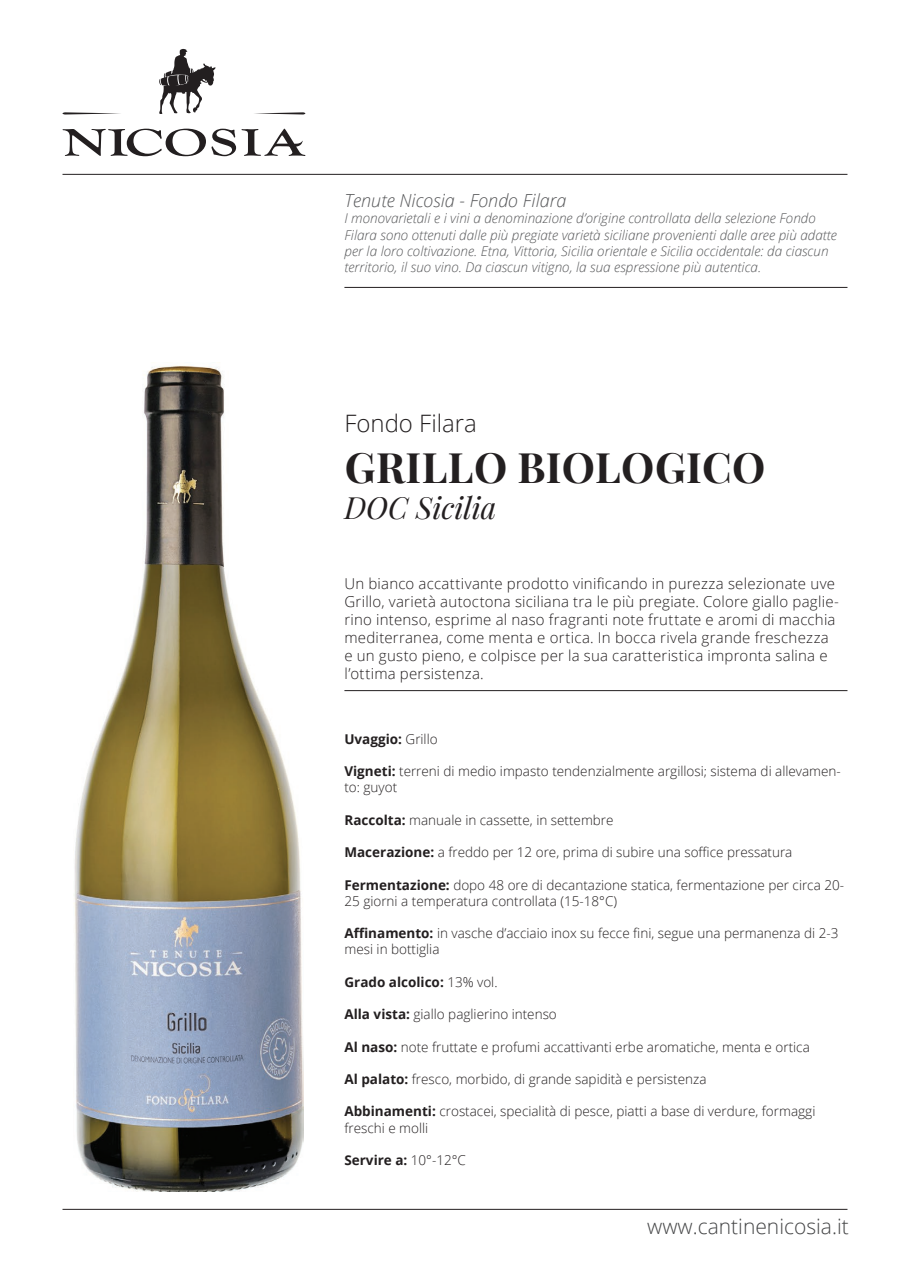
<style>
.page{position:relative;width:910px;height:1280px;background:#fff}
.page>*{position:absolute;margin:0;border:0;box-sizing:border-box;transform-origin:0 0}
.t1{font:700 42px "Playfair Display";letter-spacing:.01em;color:#231f20}
.t2{font:italic 30px "Playfair Display";color:#231f20}
.t3{font:300 24px "Open Sans";color:#231f20}
.t4{font:300 21px "Open Sans";color:#454647}
.t5{font:italic 300 18px "Open Sans";color:#57585a}
.t6{font:300 15px/18px "Open Sans";letter-spacing:.015em;color:#231f20}
.t7{font:300 13.5px/16.2px "Open Sans";color:#231f20}
.t8{font:italic 300 13.5px/16.2px "Open Sans";color:#57585a}
.t9{font:700 13.5px "Open Sans";color:#231f20}
.s1{font-weight:300}
.s2{font-weight:700}
</style>
<div class="page">
<svg style="left:63px;top:112px;width:58px;height:3px"></svg>
<svg style="left:254px;top:112px;width:51px;height:3px"></svg>
<svg style="left:63px;top:129px;width:242px;height:27px"></svg>
<svg style="left:159px;top:49px;width:57px;height:65px"></svg>
<img style="left:74px;top:362px;width:230px;height:829px">
<hr style="left:344px;top:690px;width:503px;height:1px;background:#231f20">
<hr style="left:63px;top:174px;width:784px;height:1px;background:#231f20">
<hr style="left:63px;top:1209px;width:784px;height:1px;background:#231f20">
<hr style="left:344px;top:287px;width:503px;height:1px;background:#231f20">
<h3 class="t5" style="left:344px;top:188px;width:223px">Tenute Nicosia - Fondo Filara</h3>
<p class="t8" style="left:344px;top:210px;width:494px">I monovarietali e i vini a denominazione d’origine controllata della selezione Fondo Filara sono ottenuti dalle più pregiate varietà siciliane provenienti dalle aree più adatte per la loro coltivazione. Etna, Vittoria, Sicilia orientale e Sicilia occidentale: da ciascun territorio, il suo vino. Da ciascun vitigno, la sua espressione più autentica.</p>
<h3 class="t3" style="left:344px;top:407px;width:134px">Fondo Filara</h3>
<h1 class="t1" style="left:345px;top:440px;width:422px">GRILLO BIOLOGICO</h1>
<h2 class="t2" style="left:344px;top:487px;width:154px">DOC Sicilia</h2>
<p class="t6" style="left:344px;top:574px;width:496px">Un bianco accattivante prodotto vinificando in purezza selezionate uve Grillo, varietà autoctona siciliana tra le più pregiate. Colore giallo paglie&shy;rino intenso, esprime al naso fragranti note fruttate e aromi di macchia mediterranea, come menta e ortica. In bocca rivela grande freschezza e un gusto pieno, e colpisce per la sua caratteristica impronta salina e l’ottima persistenza.</p>
<p class="t9" style="left:344px;top:729px;width:95px">Uvaggio: <span class="s1">Grillo</span></p>
<p class="t7" style="left:344px;top:763px;width:498px"><span class="s2">Vigneti:</span> terreni di medio impasto tendenzialmente argillosi; sistema di allevamen&shy;to: guyot</p>
<p class="t7" style="left:344px;top:811px;width:271px"><span class="s2">Raccolta:</span> manuale in cassette, in settembre</p>
<p class="t7" style="left:344px;top:844px;width:449px"><span class="s2">Macerazione:</span> a freddo per 12 ore, prima di subire una soffice pressatura</p>
<p class="t7" style="left:344px;top:876px;width:501px"><span class="s2">Fermentazione:</span> dopo 48 ore di decantazione statica, fermentazione per circa 20-<br>25 giorni a temperatura controllata (15-18°C)</p>
<p class="t7" style="left:344px;top:925px;width:495px"><span class="s2">Affinamento:</span> in vasche d’acciaio inox su fecce fini, segue una permanenza di 2-3 mesi in bottiglia</p>
<p class="t9" style="left:344px;top:972px;width:155px">Grado alcolico: <span class="s1">13% vol.</span></p>
<p class="t7" style="left:344px;top:1006px;width:214px"><span class="s2">Alla vista:</span> giallo paglierino intenso</p>
<p class="t7" style="left:344px;top:1038px;width:467px"><span class="s2">Al naso:</span> note fruttate e profumi accattivanti erbe aromatiche, menta e ortica</p>
<p class="t7" style="left:344px;top:1070px;width:364px"><span class="s2">Al palato:</span> fresco, morbido, di grande sapidità e persistenza</p>
<p class="t7" style="left:344px;top:1103px;width:472px"><span class="s2">Abbinamenti:</span> crostacei, specialità di pesce, piatti a base di verdure, formaggi freschi e molli</p>
<p class="t9" style="left:344px;top:1150px;width:123px">Servire a: <span class="s1">10°-12°C</span></p>
<h3 class="t4" style="left:647px;top:1211px;width:203px">www.cantinenicosia.it</h3>
</div>
